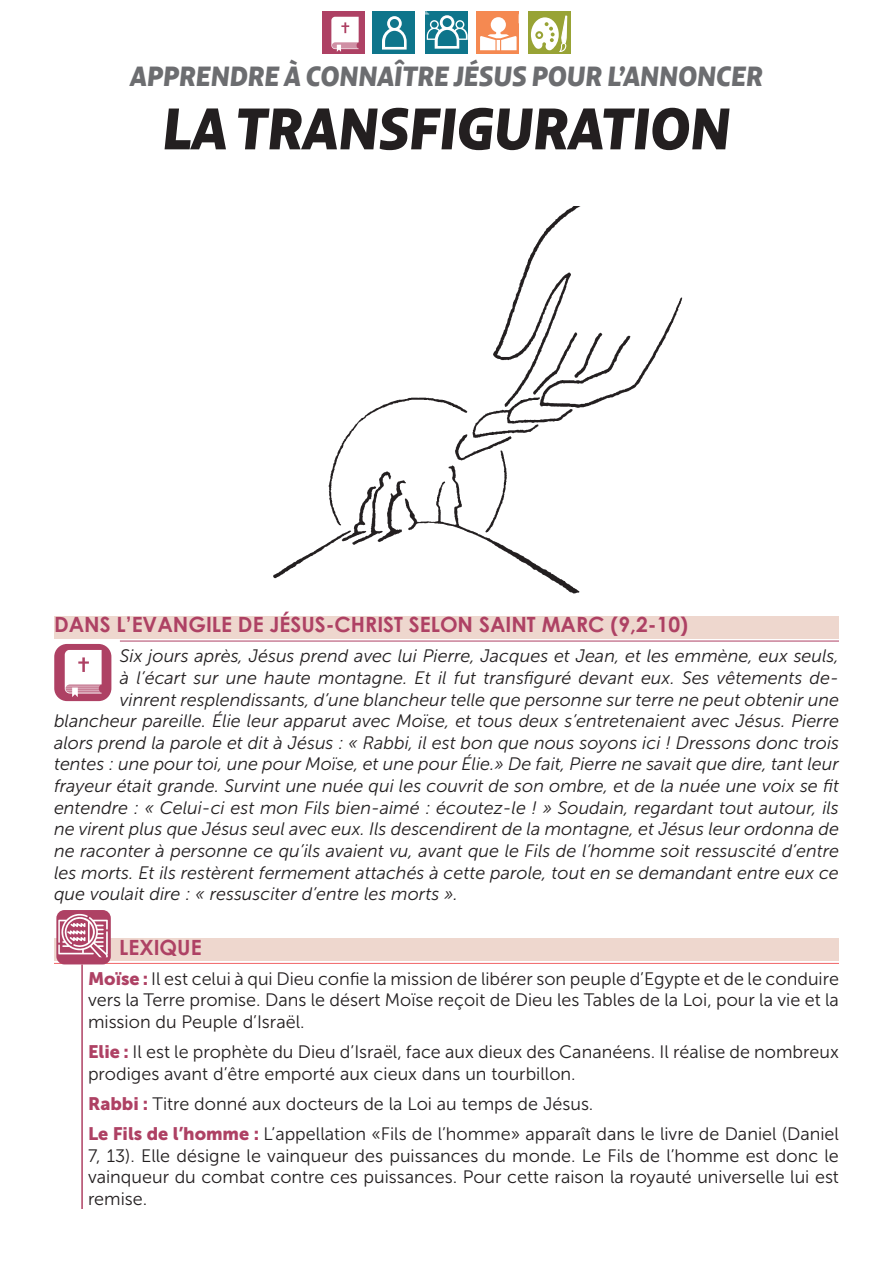
<style>
.page{position:relative;width:893px;height:1263px;background:#fff}
.page>*{position:absolute;margin:0;border:0;box-sizing:border-box;transform-origin:0 0}
.t1{font:italic 900 57px "Big City Grotesque Pro";color:#231f20}
.t2{font:italic 900 27px "Big City Grotesque Pro";color:#6c6d70}
.t3{font:700 21px "Century Gothic";color:#ae4164}
.t4{font:italic 18px "Museo Sans 300";color:#231f20}
.t5{font:18px/21.6px "Museo Sans 300";color:#231f20;text-align:justify}
.s1{font-family:"Museo Sans 900";color:#ae4164}
</style>
<div class="page">
<div style="left:54px;top:617px;width:785px;height:22px;background:#eed7ce"></div>
<hr style="left:120px;top:641px;width:719px;height:1px;background:#ae4164">
<div style="left:54px;top:939px;width:785px;height:22px;background:#eed7ce"></div>
<hr style="left:54px;top:963px;width:785px;height:1px;background:#f16466">
<img style="left:273px;top:206px;width:410px;height:388px">
<hr style="left:81px;top:964px;width:2px;height:245px;background:#ae4164">
<div style="left:54px;top:644px;width:57px;height:57px;background:#ae4164;border-radius:13px"></div>
<svg style="left:65px;top:650px;width:46px;height:51px"></svg>
<div style="left:56px;top:910px;width:55px;height:54px;background:#ae4164;border-radius:8px"></div>
<svg style="left:58px;top:914px;width:50px;height:43px"></svg>
<div style="left:323px;top:12px;width:42px;height:42px;background:#ae4164"></div>
<svg style="left:331px;top:17px;width:28px;height:35px"></svg>
<div style="left:372px;top:12px;width:42px;height:42px;background:#0e758b"></div>
<svg style="left:382px;top:16px;width:25px;height:34px"></svg>
<div style="left:425px;top:12px;width:43px;height:42px;background:#0e758b"></div>
<svg style="left:425px;top:12px;width:43px;height:37px"></svg>
<svg style="left:477px;top:12px;width:42px;height:42px"></svg>
<svg style="left:480px;top:12px;width:39px;height:38px"></svg>
<div style="left:528px;top:12px;width:42px;height:42px;background:#98a335"></div>
<svg style="left:531px;top:15px;width:36px;height:37px"></svg>
<h2 class="t2" style="left:130px;top:53px;width:634px">APPRENDRE À CONNAÎTRE JÉSUS POUR L’ANNONCER</h2>
<h1 class="t1" style="left:163px;top:81px;width:569px">LA TRANSFIGURATION</h1>
<p class="t3" style="left:54px;top:611px;width:636px">DANS L’EVANGILE DE JÉSUS-CHRIST SELON SAINT MARC (9,2-10)</p>
<p class="t4" style="left:120px;top:646px;width:721px">Six jours après, Jésus prend avec lui Pierre, Jacques et Jean, et les emmène, eux seuls,</p>
<p class="t4" style="left:120px;top:668px;width:721px">à l’écart sur une haute montagne. Et il fut transfiguré devant eux. Ses vêtements de-</p>
<p class="t4" style="left:120px;top:690px;width:721px">vinrent resplendissants, d’une blancheur telle que personne sur terre ne peut obtenir une</p>
<p class="t4" style="left:54px;top:711px;width:786px">blancheur pareille. Élie leur apparut avec Moïse, et tous deux s’entretenaient avec Jésus. Pierre</p>
<p class="t4" style="left:54px;top:733px;width:787px">alors prend la parole et dit à Jésus : « Rabbi, il est bon que nous soyons ici ! Dressons donc trois</p>
<p class="t4" style="left:54px;top:754px;width:786px">tentes : une pour toi, une pour Moïse, et une pour Élie.» De fait, Pierre ne savait que dire, tant leur</p>
<p class="t4" style="left:54px;top:776px;width:786px">frayeur était grande. Survint une nuée qui les couvrit de son ombre, et de la nuée une voix se fit</p>
<p class="t4" style="left:54px;top:798px;width:786px">entendre : « Celui-ci est mon Fils bien-aimé : écoutez-le ! » Soudain, regardant tout autour, ils</p>
<p class="t4" style="left:54px;top:819px;width:786px">ne virent plus que Jésus seul avec eux. Ils descendirent de la montagne, et Jésus leur ordonna de</p>
<p class="t4" style="left:54px;top:841px;width:786px">ne raconter à personne ce qu’ils avaient vu, avant que le Fils de l’homme soit ressuscité d’entre</p>
<p class="t4" style="left:54px;top:862px;width:786px">les morts. Et ils restèrent fermement attachés à cette parole, tout en se demandant entre eux ce</p>
<p class="t4" style="left:54px;top:884px;width:405px">que voulait dire : « ressusciter d’entre les morts ».</p>
<p class="t3" style="left:119px;top:934px;width:84px">LEXIQUE</p>
<p class="t5" style="left:88px;top:968px;width:752px"><span class="s1">Moïse :</span> Il est celui à qui Dieu confie la mission de libérer son peuple d’Egypte et de le conduire vers la Terre promise. Dans le désert Moïse reçoit de Dieu les Tables de la Loi, pour la vie et la mission du Peuple d’Israël.</p>
<p class="t5" style="left:88px;top:1041px;width:752px"><span class="s1">Elie :</span> Il est le prophète du Dieu d’Israël, face aux dieux des Cananéens. Il réalise de nombreux prodiges avant d’être emporté aux cieux dans un tourbillon.</p>
<p class="t5" style="left:88px;top:1089px;width:752px;line-height:30.2px"><span class="s1">Rabbi :</span> Titre donné aux docteurs de la Loi au temps de Jésus.<br><span class="s1">Le Fils de l’homme :</span> L’appellation «Fils de l’homme» apparaît dans le livre de Daniel (Daniel</p>
<p class="t5" style="left:88px;top:1145px;width:752px">7, 13). Elle désigne le vainqueur des puissances du monde. Le Fils de l’homme est donc le vainqueur du combat contre ces puissances. Pour cette raison la royauté universelle lui est remise.</p>
</div>
